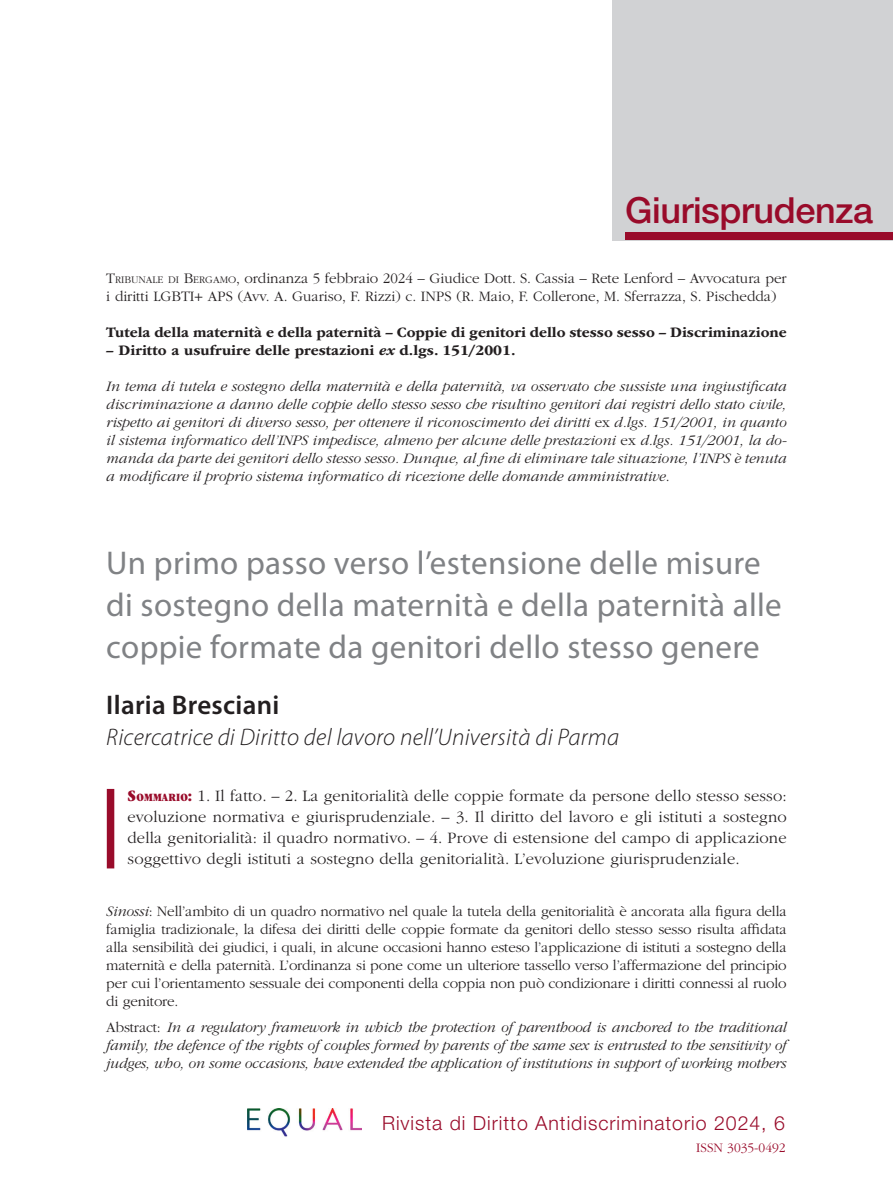
<style>
.page{position:relative;width:893px;height:1191px;background:#fff}
.page>*{position:absolute;margin:0;border:0;box-sizing:border-box;transform-origin:0 0}
.t1{font:500 36px "Helvetica Neue LT Std";letter-spacing:-.01em;color:#990b2a}
.titolo_giur{font:33px/42px "Myriad Pro";letter-spacing:.01em;color:#808285}
.autore{font:600 27px "Myriad Pro";letter-spacing:.01em;color:#231f20}
.carica{font:italic 300 24px "Myriad Pro";letter-spacing:.01em;color:#231f20}
.t2{font:300 19.5px "Helvetica Neue LT Std";letter-spacing:.05em;color:#990b2a}
.sommario{font:300 16.5px/21px "ITC Garamond Std";letter-spacing:.01em;color:#231f20;text-align:justify}
.organo_giudicante{font:italic 300 15px/18px "ITC Garamond Std";color:#231f20;text-align:justify}
.abstract_ita{font:300 15px/18px "ITC Garamond Std";letter-spacing:-.01em;color:#231f20;text-align:justify}
.abstract_eng{font:italic 300 15px/18px "ITC Garamond Std";letter-spacing:-.01em;color:#231f20;text-align:justify}
.organo_giudicante-2{font:300 15px/18px "ITC Garamond Std";color:#231f20}
.organo_giudicante-3{font:700 15px "ITC Garamond Std";color:#231f20}
.t3{font:300 13.5px "ITC Garamond Std";color:#990b2a}
.s1{font-style:inherit}
.s2{font-size:10.5px}
.s3{font-style:italic}
.s4{font-style:normal}
.s5{font-family:"ITC Garamond Std Ult Narrow";font-weight:400;color:#990b2a}
.s6{font-family:"ITC Garamond Std Ult Narrow";font-weight:400;font-size:11.55px;color:#990b2a}
</style>
<div class="page">
<div style="left:612px;top:0;width:281px;height:240px;background:#d1d2d4"></div>
<div style="left:625px;top:233px;width:268px;height:7px;background:#990b2a"></div>
<img style="left:248px;top:1108px;width:114px;height:29px">
<div style="left:107px;top:789px;width:7px;height:79px;background:#990b2a"></div>
<h1 class="t1" style="left:625px;top:189px;width:250px">Giurisprudenza</h1>
<p class="organo_giudicante-2" style="left:106px;top:269px;width:682px"><span class="s1">T</span><span class="s2">RIBUNALE DI</span> <span class="s1">B</span><span class="s2">ERGAMO</span><span class="s1">,</span> ordinanza 5 febbraio 2024 – Giudice Dott. S. Cassia – Rete Lenford – Avvocatura per i diritti LGBTI+ APS (Avv. A. Guariso, F. Rizzi) c. INPS (R. Maio, F. Collerone, M. Sferrazza, S. Pischedda)</p>
<p class="organo_giudicante-3" style="left:106px;top:323px;width:682px">Tutela della maternità e della paternità – Coppie di genitori dello stesso sesso – Discriminazione</p>
<p class="organo_giudicante-3" style="left:106px;top:341px;width:411px">– Diritto a usufruire delle prestazioni <span class="s3">ex</span> d.lgs. 151/2001.</p>
<p class="organo_giudicante" style="left:106px;top:377px;width:682px">In tema di tutela e sostegno della maternità e della paternità, va osservato che sussiste una ingiustificata discriminazione a danno delle coppie dello stesso sesso che risultino genitori dai registri dello stato civile, rispetto ai genitori di diverso sesso, per ottenere il riconoscimento dei diritti <span class="s4">ex</span> d.lgs. 151/2001, in quanto il sistema informatico dell’INPS impedisce, almeno per alcune delle prestazioni <span class="s4">ex</span> d.lgs. 151/2001, la do&shy;manda da parte dei genitori dello stesso sesso. Dunque, al fine di eliminare tale situazione, l’INPS è tenuta a modificare il proprio sistema informatico di ricezione delle domande amministrative<span class="s4">.</span></p>
<p class="titolo_giur" style="left:106px;top:542px;width:677px">Un primo passo verso l’estensione delle misure di sostegno della maternità e della paternità alle coppie formate da genitori dello stesso genere</p>
<p class="autore" style="left:106px;top:688px;width:175px">Ilaria Bresciani</p>
<p class="carica" style="left:106px;top:725px;width:514px">Ricercatrice di Diritto del lavoro nell’Università di Parma</p>
<p class="sommario" style="left:128px;top:785px;width:661px"><span class="s5">S</span><span class="s6">ommario</span><span class="s5">:</span> 1. Il fatto. – 2. La genitorialità delle coppie formate da persone dello stesso sesso: evoluzione normativa e giurisprudenziale. – 3. Il diritto del lavoro e gli istituti a sostegno della genitorialità: il quadro normativo. – 4. Prove di estensione del campo di applicazione soggettivo degli istituti a sostegno della genitorialità. L’evoluzione giurisprudenziale.</p>
<p class="abstract_ita" style="left:106px;top:902px;width:682px"><span class="s3">Sinossi</span>: Nell’ambito di un quadro normativo nel quale la tutela della genitorialità è ancorata alla figura della famiglia tradizionale, la difesa dei diritti delle coppie formate da genitori dello stesso sesso risulta affidata alla sensibilità dei giudici, i quali, in alcune occasioni hanno esteso l’applicazione di istituti a sostegno della maternità e della paternità. L’ordinanza si pone come un ulteriore tassello verso l’affermazione del principio per cui l’orientamento sessuale dei componenti della coppia non può condizionare i diritti connessi al ruolo di genitore.</p>
<p class="abstract_eng" style="left:106px;top:1018px;width:682px"><span class="s4">Abstract:</span> In a regulatory framework in which the protection of parenthood is anchored to the traditional family, the defence of the rights of couples formed by parents of the same sex is entrusted to the sensitivity of judges, who, on some occasions, have extended the application of institutions in support of working mothers</p>
<h3 class="t2" style="left:382px;top:1110px;width:404px">Rivista di Diritto Antidiscriminatorio 2024, 6</h3>
<p class="t3" style="left:696px;top:1140px;width:91px">ISSN 3035-0492</p>
</div>
